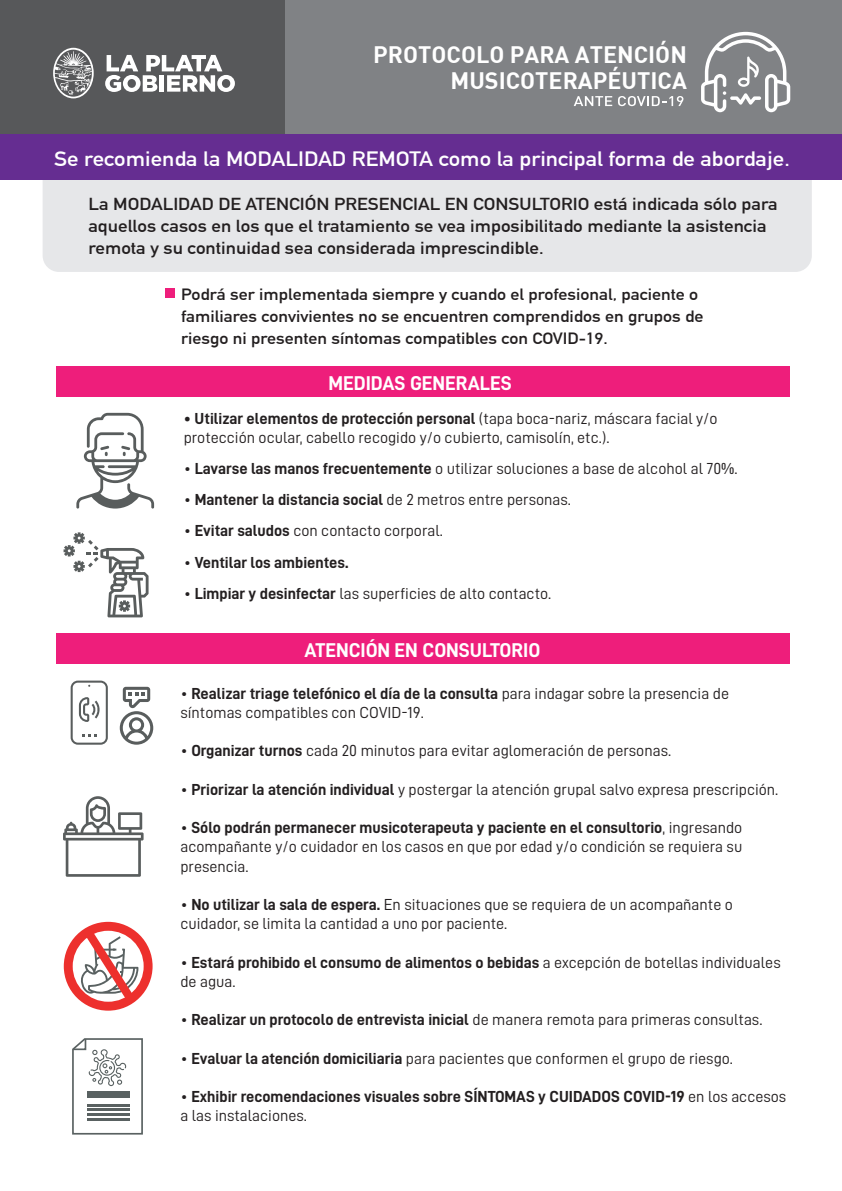
<style>
.page{position:relative;width:842px;height:1191px;background:#fff}
.page>*{position:absolute;margin:0;border:0;box-sizing:border-box;transform-origin:0 0}
.t1{font:23.3px/25.9px "DIN Bold";color:#fff;text-align:right}
.t2{font:700 20.3px "DIN Alternate";color:#fff;scale:1.13 1}
.t3{font:20px "D DIN Bold";color:#fff}
.t4{font:700 17px/22px "DIN Alternate";color:#231f20;scale:1.13 1}
.t5{font:16px/19.2px "D DIN";color:#231f20}
.t6{font:16px "D DIN Bold";color:#231f20}
.t7{font:700 16px/22px "DIN Alternate";color:#231f20;scale:1.13 1}
.s1{font-family:"D DIN"}
.s2{font-family:"D DIN Bold"}
</style>
<div class="page">
<div style="left:43px;top:155px;width:769px;height:117px;background:#e6e7e9;border-radius:16px"></div>
<div style="left:0;top:133px;width:842px;height:47px;background:#652d91"></div>
<div style="left:0;top:0;width:286px;height:134px;background:#57585a"></div>
<div style="left:286px;top:0;width:556px;height:134px;background:#808285"></div>
<svg style="left:574px;top:96px;width:38px;height:10px"></svg>
<svg style="left:618px;top:96px;width:65px;height:10px"></svg>
<div style="left:56px;top:366px;width:733px;height:31px;background:#ee1e7b"></div>
<div style="left:56px;top:633px;width:733px;height:31px;background:#ee1e7b"></div>
<svg style="left:105px;top:55px;width:130px;height:37px"></svg>
<svg style="left:53px;top:48px;width:41px;height:50px"></svg>
<div style="left:165px;top:289px;width:9px;height:9px;background:#ee1e7b"></div>
<svg style="left:76px;top:413px;width:78px;height:95px"></svg>
<svg style="left:64px;top:532px;width:85px;height:85px"></svg>
<svg style="left:63px;top:796px;width:81px;height:80px"></svg>
<svg style="left:71px;top:680px;width:37px;height:64px"></svg>
<svg style="left:120px;top:687px;width:33px;height:57px"></svg>
<svg style="left:64px;top:921px;width:89px;height:89px"></svg>
<svg style="left:72px;top:1038px;width:71px;height:97px"></svg>
<svg style="left:701px;top:32px;width:89px;height:80px"></svg>
<h1 class="t1" style="left:373px;top:41px;width:315px">PROTOCOLO PARA ATENCIÓN<br>MUSICOTERAPÉUTICA</h1>
<p class="t2" style="left:54px;top:143px;width:653px">Se recomienda la MODALIDAD REMOTA como la principal forma de abordaje.</p>
<p class="t4" style="left:88px;top:191px;width:611px">La MODALIDAD DE ATENCIÓN PRESENCIAL EN CONSULTORIO está indicada sólo para aquellos casos en los que el tratamiento se vea imposibilitado mediante la asistencia remota y su continuidad sea considerada imprescindible.</p>
<p class="t7" style="left:181px;top:282px;width:464px">Podrá ser implementada siempre y cuando el profesional, paciente o familiares convivientes no se encuentren comprendidos en grupos de riesgo ni presenten síntomas compatibles con COVID-19.</p>
<p class="t3" style="left:329px;top:372px;width:185px">MEDIDAS GENERALES</p>
<p class="t6" style="left:184px;top:409px;width:535px">• Utilizar elementos de protección personal <span class="s1">(tapa boca-nariz, máscara facial y/o</span></p>
<p class="t5" style="left:184px;top:427px;width:427px">protección ocular, cabello recogido y/o cubierto, camisolín, etc.).</p>
<p class="t5" style="left:184px;top:459px;width:555px">• <span class="s2">Lavarse las manos frecuentemente</span> o utilizar soluciones a base de alcohol al 70%.</p>
<p class="t6" style="left:184px;top:491px;width:389px"><span class="s1">•</span> Mantener la distancia social <span class="s1">de 2 metros entre personas.</span></p>
<p class="t5" style="left:184px;top:521px;width:261px">• <span class="s2">Evitar saludos</span> con contacto corporal.</p>
<p class="t6" style="left:184px;top:553px;width:166px"><span class="s1">•</span> Ventilar los ambientes.</p>
<p class="t5" style="left:184px;top:583px;width:369px">• <span class="s2">Limpiar y desinfectar</span> las superficies de alto contacto.</p>
<p class="t3" style="left:305px;top:638px;width:237px">ATENCIÓN EN CONSULTORIO</p>
<p class="t6" style="left:180px;top:684px;width:550px"><span class="s1">•</span> Realizar triage telefónico el día de la consulta <span class="s1">para indagar sobre la presencia de</span></p>
<p class="t5" style="left:180px;top:702px;width:245px">síntomas compatibles con COVID-19.</p>
<p class="t5" style="left:180px;top:741px;width:492px">• <span class="s2">Organizar turnos</span> cada 20 minutos para evitar aglomeración de personas.</p>
<p class="t5" style="left:180px;top:779px;width:599px">• <span class="s2">Priorizar la atención individual</span> y postergar la atención grupal salvo expresa prescripción.</p>
<p class="t6" style="left:180px;top:818px;width:563px"><span class="s1">•</span> Sólo podrán permanecer musicoterapeuta y paciente en el consultorio<span class="s1">, ingresando</span></p>
<p class="t5" style="left:180px;top:837px;width:563px">acompañante y/o cuidador en los casos en que por edad y/o condición se requiera su presencia.</p>
<p class="t5" style="left:180px;top:894px;width:554px">• <span class="s2">No utilizar la sala de espera.</span> En situaciones que se requiera de un acompañante o cuidador, se limita la cantidad a uno por paciente.</p>
<p class="t6" style="left:180px;top:953px;width:602px"><span class="s1">•</span> Estará prohibido el consumo de alimentos o bebidas <span class="s1">a excepción de botellas individuales</span></p>
<p class="t5" style="left:180px;top:971px;width:57px">de agua.</p>
<p class="t6" style="left:180px;top:1010px;width:583px"><span class="s1">•</span> Realizar un protocolo de entrevista inicial <span class="s1">de manera remota para primeras consultas.</span></p>
<p class="t5" style="left:180px;top:1048px;width:554px">• <span class="s2">Evaluar la atención domiciliaria</span> para pacientes que conformen el grupo de riesgo.</p>
<p class="t6" style="left:180px;top:1087px;width:607px"><span class="s1">•</span> Exhibir recomendaciones visuales sobre SÍNTOMAS y CUIDADOS COVID-19 <span class="s1">en los accesos</span></p>
<p class="t5" style="left:180px;top:1105px;width:128px">a las instalaciones.</p>
</div>
